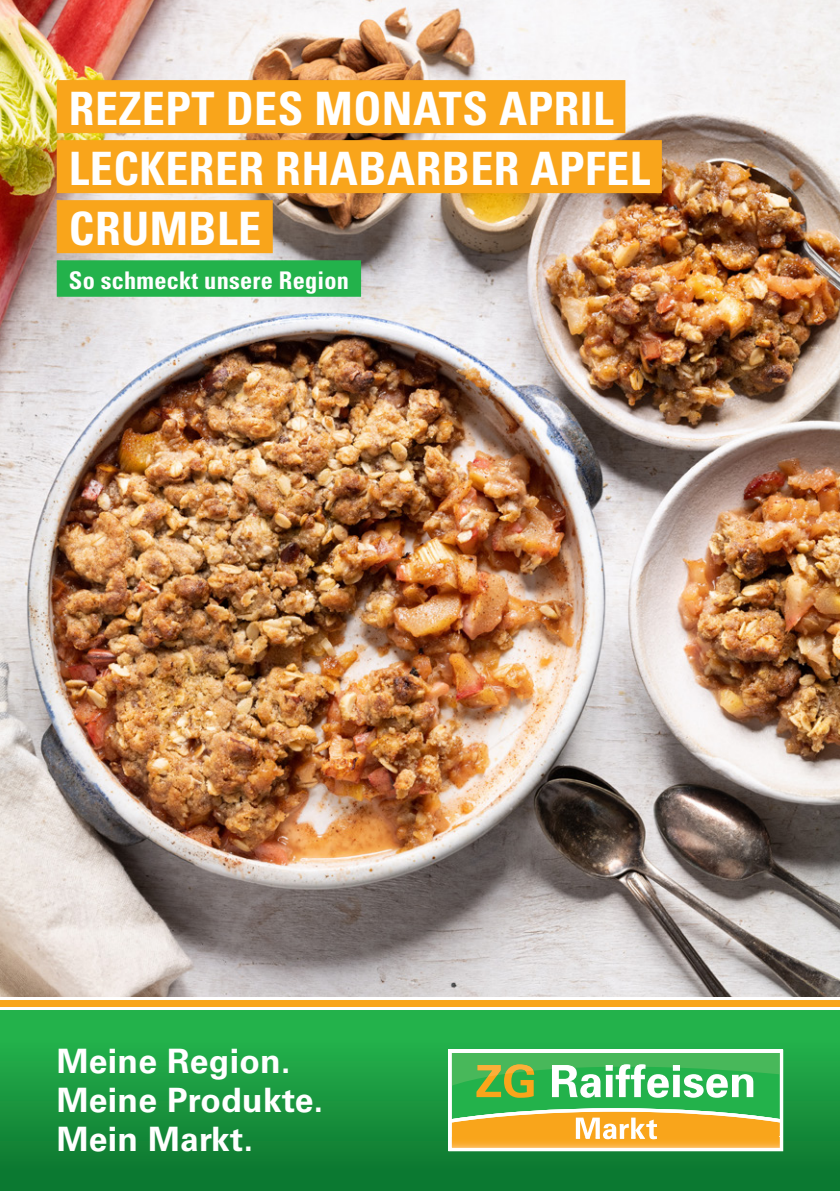
<style>
.page{position:relative;width:840px;height:1191px;background:#fff}
.page>*{position:absolute;margin:0;border:0;box-sizing:border-box;transform-origin:0 0}
.t1{font:700 condensed 46px/60px "Univers LT Pro";letter-spacing:.01em;color:#fff}
.t2{font:700 33.6px/38.8px "Univers LT Pro 65";letter-spacing:.01em;color:#fff}
.t3{font:700 condensed 24.2px "Univers LT Pro";letter-spacing:.01em;color:#fff}
</style>
<div class="page">
<img style="left:0;top:0;width:839px;height:997px">
<div style="left:0;top:1003px;width:839px;height:188px;background:linear-gradient(to bottom,#29bd51,#0c7430)"></div>
<div style="left:0;top:997px;width:839px;height:13px;background:#fff"></div>
<div style="left:0;top:1000px;width:839px;height:7px;background:#f9a51b"></div>
<svg style="left:448px;top:1049px;width:334px;height:102px"></svg>
<div style="left:57px;top:80px;width:568px;height:53px;background:#f9a51b"></div>
<div style="left:57px;top:140px;width:604px;height:53px;background:#f9a51b"></div>
<div style="left:57px;top:200px;width:215px;height:53px;background:#f9a51b"></div>
<div style="left:57px;top:260px;width:304px;height:37px;background:#23b24b"></div>
<p class="t1" style="left:69px;top:79px;width:582px">REZEPT DES MONATS APRIL<br>LECKERER RHABARBER APFEL<br>CRUMBLE</p>
<p class="t3" style="left:69px;top:265px;width:281px">So schmeckt unsere Region</p>
<p class="t2" style="left:57px;top:1042px;width:268px">Meine Region.<br>Meine Produkte.<br>Mein Markt.</p>
</div>
